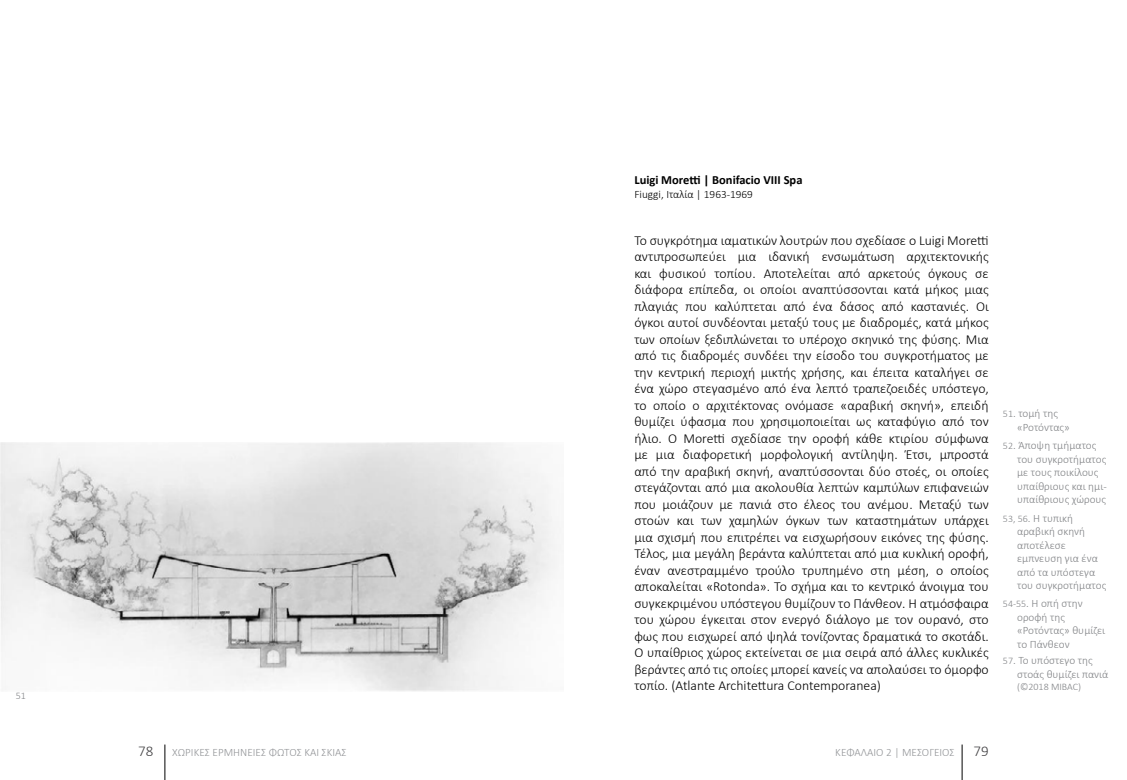
<style>
.page{position:relative;width:1127px;height:780px;background:#fff}
.page>*{position:absolute;margin:0;border:0;box-sizing:border-box;transform-origin:0 0}
.t1{font:300 15px "Calibri";color:#414042}
.t2{font:300 13.75px/16.5px "Calibri";color:#000;text-align:justify}
.t3{font:700 12.5px "Calibri";color:#000}
.t4{font:300 11.25px/13.5px "Calibri";color:#808285}
.t5{font:300 11.25px "Calibri";color:#939598}
.t6{font:300 11.25px "Calibri";color:#000}
.t7{font:300 10px "Calibri";color:#808285}
.s1{font-size:10px}
</style>
<div class="page">
<hr style="left:165px;top:744px;width:1px;height:36px;background:#000">
<hr style="left:962px;top:744px;width:1px;height:36px;background:#000">
<img style="left:0;top:442px;width:559px;height:249px">
<p class="t7" style="left:16px;top:689px;width:12px">51</p>
<p class="t3" style="left:634px;top:171px;width:170px">Luigi Moretti | Bonifacio VIII Spa</p>
<p class="t6" style="left:634px;top:187px;width:120px">Fiuggi, Ιταλία | 1963-1969</p>
<p class="t2" style="left:634px;top:231px;width:356px">Το συγκρότημα ιαματικών λουτρών που σχεδίασε ο Luigi Moretti αντιπροσωπεύει μια ιδανική ενσωμάτωση αρχιτεκτονικής και φυσικού τοπίου. Αποτελείται από αρκετούς όγκους σε διάφορα επίπεδα, οι οποίοι αναπτύσσονται κατά μήκος μιας πλαγιάς που καλύπτεται από ένα δάσος από καστανιές. Οι όγκοι αυτοί συνδέονται μεταξύ τους με διαδρομές, κατά μήκος των οποίων ξεδιπλώνεται το υπέροχο σκηνικό της φύσης. Μια από τις διαδρομές συνδέει την είσοδο του συγκροτήματος με την κεντρική περιοχή μικτής χρήσης, και έπειτα καταλήγει σε ένα χώρο στεγασμένο από ένα λεπτό τραπεζοειδές υπόστεγο, το οποίο ο αρχιτέκτονας ονόμασε «αραβική σκηνή», επειδή θυμίζει ύφασμα που χρησιμοποιείται ως καταφύγιο από τον ήλιο. Ο Moretti σχεδίασε την οροφή κάθε κτιρίου σύμφωνα με μια διαφορετική μορφολογική αντίληψη. Έτσι, μπροστά από την αραβική σκηνή, αναπτύσσονται δύο στοές, οι οποίες στεγάζονται από μια ακολουθία λεπτών καμπύλων επιφανειών που μοιάζουν με πανιά στο έλεος του ανέμου. Μεταξύ των στοών και των χαμηλών όγκων των καταστημάτων υπάρχει μια σχισμή που επιτρέπει να εισχωρήσουν εικόνες της φύσης.<br>Τέλος, μια μεγάλη βεράντα καλύπτεται από μια κυκλική οροφή, έναν ανεστραμμένο τρούλο τρυπημένο στη μέση, ο οποίος αποκαλείται «Rotonda». Το σχήμα και το κεντρικό άνοιγμα του συγκεκριμένου υπόστεγου θυμίζουν το Πάνθεον. Η ατμόσφαιρα του χώρου έγκειται στον ενεργό διάλογο με τον ουρανό, στο φως που εισχωρεί από ψηλά τονίζοντας δραματικά το σκοτάδι.<br>Ο υπαίθριος χώρος εκτείνεται σε μια σειρά από άλλες κυκλικές βεράντες από τις οποίες μπορεί κανείς να απολαύσει το όμορφο τοπίο. (Atlante Architettura Contemporanea)</p>
<p class="t4" style="left:1017px;top:407px;width:54px;text-indent:-14px"><span class="s1">51</span>. τομή της «Ροτόντας»</p>
<p class="t4" style="left:1017px;top:438px;width:91px;text-indent:-14px"><span class="s1">52</span>. Άποψη τμήματος του συγκροτήματος με τους ποικίλους υπαίθριους και ημι&shy;υπαίθριους χώρους</p>
<p class="t4" style="left:1017px;top:511px;width:91px;text-indent:-14px"><span class="s1">53, 56</span>. Η τυπική αραβική σκηνή αποτέλεσε εμπνευση για ένα από τα υπόστεγα του συγκροτήματος</p>
<p class="t4" style="left:1017px;top:596px;width:90px;text-indent:-14px"><span class="s1">54-55</span>. Η οπή στην οροφή της «Ροτόντας» θυμίζει το Πάνθεον</p>
<p class="t4" style="left:1017px;top:653px;width:93px;text-indent:-14px"><span class="s1">57</span>. Το υπόστεγο της στοάς θυμίζει πανιά</p>
<p class="t7" style="left:1017px;top:680px;width:65px">(©2018 MIBAC)</p>
<p class="t1" style="left:138px;top:741px;width:17px">78</p>
<p class="t5" style="left:172px;top:744px;width:176px">ΧΩΡΙΚΕΣ ΕΡΜΗΝΕΙΕΣ ΦΩΤΟΣ ΚΑΙ ΣΚΙΑΣ</p>
<p class="t5" style="left:835px;top:744px;width:121px">ΚΕΦΑΛΑΙΟ 2 | ΜΕΣΟΓΕΙΟΣ</p>
<p class="t1" style="left:973px;top:741px;width:17px">79</p>
</div>
